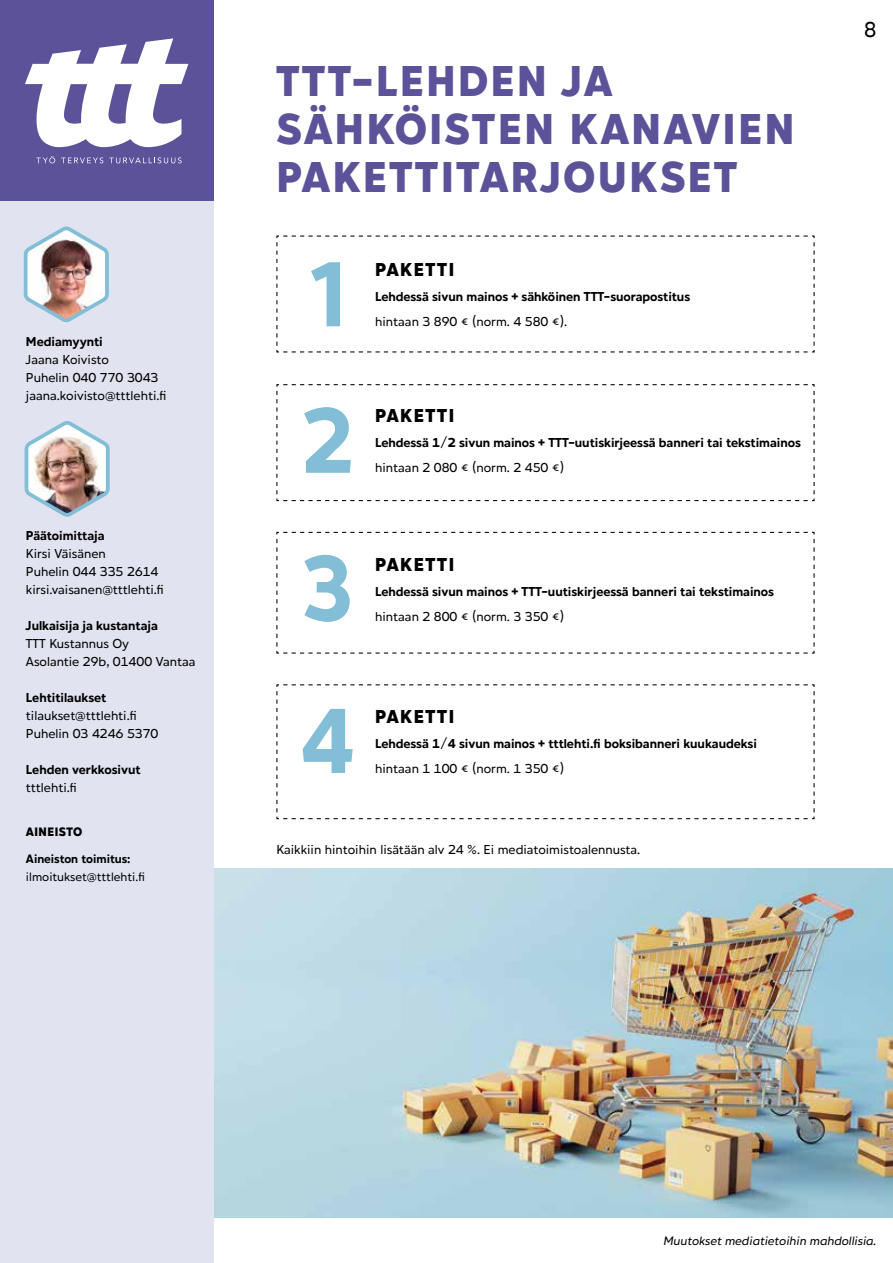
<style>
.page{position:relative;width:893px;height:1263px;background:#fff}
.page>*{position:absolute;margin:0;border:0;box-sizing:border-box;transform-origin:0 0}
.t1{font:700 96px/148.8px "Hartwell";color:#82bed5;text-align:justify}
.t2{font:900 45px/48px "Hartwell";letter-spacing:.06em;color:#5b5299}
.t3{font:500 22.5px "Hartwell";color:#000}
.t4{font:900 19.5px "Hartwell";letter-spacing:.075em;color:#000}
.t5{font:500 13.5px/18px "Hartwell";color:#000}
.t6{font:700 13.5px "Hartwell";color:#000}
.t7{font:italic 500 12.75px "Hartwell";color:#000}
.t8{font:500 12.75px "Hartwell";color:#000}
.t9{font:700 12.75px "Hartwell";color:#000}
.t10{font:900 12.75px "Hartwell";letter-spacing:.04em;color:#000}
</style>
<div class="page">
<img style="left:213px;top:868px;width:680px;height:349px">
<div style="left:0;top:0;width:213px;height:202px;background:#5b5299"></div>
<svg style="left:25px;top:38px;width:163px;height:109px"></svg>
<svg style="left:36px;top:156px;width:19px;height:7px"></svg>
<svg style="left:61px;top:157px;width:42px;height:6px"></svg>
<svg style="left:109px;top:157px;width:73px;height:6px"></svg>
<svg style="left:276px;top:235px;width:539px;height:118px"></svg>
<svg style="left:276px;top:384px;width:539px;height:118px"></svg>
<svg style="left:276px;top:531px;width:539px;height:123px"></svg>
<svg style="left:276px;top:684px;width:539px;height:136px"></svg>
<div style="left:0;top:202px;width:213px;height:1061px;background:#e2e3f0"></div>
<img style="left:23px;top:226px;width:86px;height:97px">
<img style="left:24px;top:421px;width:86px;height:96px">
<p class="t6" style="left:26px;top:333px;width:78px">Mediamyynti</p>
<p class="t5" style="left:26px;top:351px;width:142px">Jaana Koivisto<br>Puhelin 040 770 3043 jaana.koivisto@tttlehti.fi</p>
<p class="t6" style="left:26px;top:527px;width:80px">Päätoimittaja</p>
<p class="t5" style="left:26px;top:545px;width:139px">Kirsi Väisänen<br>Puhelin 044 335 2614 kirsi.vaisanen@tttlehti.fi</p>
<p class="t6" style="left:26px;top:617px;width:133px">Julkaisija ja kustantaja</p>
<p class="t5" style="left:26px;top:635px;width:171px">TTT Kustannus Oy<br>Asolantie 29b, 01400 Vantaa</p>
<p class="t6" style="left:26px;top:689px;width:82px">Lehtitilaukset</p>
<p class="t5" style="left:26px;top:707px;width:134px">tilaukset@tttlehti.fi<br>Puhelin 03 4246 5370</p>
<p class="t6" style="left:26px;top:761px;width:116px">Lehden verkkosivut</p>
<p class="t5" style="left:26px;top:779px;width:52px">tttlehti.fi</p>
<p class="t10" style="left:26px;top:825px;width:58px">AINEISTO</p>
<p class="t9" style="left:26px;top:851px;width:106px">Aineiston toimitus:</p>
<p class="t8" style="left:26px;top:869px;width:121px">ilmoitukset@tttlehti.fi</p>
<h2 class="t2" style="left:276px;top:61px;width:519px">TTT-LEHDEN JA<br>SÄHKÖISTEN KANAVIEN<br>PAKETTITARJOUKSET</h2>
<h1 class="t1" style="left:301px;top:229px;width:55px">1<br>2<br>3<br>4</h1>
<h3 class="t4" style="left:375px;top:258px;width:81px">PAKETTI</h3>
<p class="t6" style="left:375px;top:288px;width:317px">Lehdessä sivun mainos + sähköinen TTT-suorapostitus</p>
<p class="t5" style="left:375px;top:313px;width:193px">hintaan 3 890 € (norm. 4 580 €).</p>
<h3 class="t4" style="left:375px;top:405px;width:81px">PAKETTI</h3>
<p class="t6" style="left:375px;top:435px;width:427px">Lehdessä 1/2 sivun mainos + TTT-uutiskirjeessä banneri tai tekstimainos</p>
<p class="t5" style="left:375px;top:460px;width:190px">hintaan 2 080 € (norm. 2 450 €)</p>
<h3 class="t4" style="left:375px;top:553px;width:81px">PAKETTI</h3>
<p class="t6" style="left:375px;top:583px;width:400px">Lehdessä sivun mainos + TTT-uutiskirjeessä banneri tai tekstimainos</p>
<p class="t5" style="left:375px;top:608px;width:190px">hintaan 2 800 € (norm. 3 350 €)</p>
<h3 class="t4" style="left:375px;top:705px;width:81px">PAKETTI</h3>
<p class="t6" style="left:375px;top:736px;width:383px">Lehdessä 1/4 sivun mainos + tttlehti.fi boksibanneri kuukaudeksi</p>
<p class="t5" style="left:375px;top:761px;width:190px">hintaan 1 100 € (norm. 1 350 €)</p>
<p class="t5" style="left:276px;top:841px;width:365px">Kaikkiin hintoihin lisätään alv 24 %. Ei mediatoimistoalennusta.</p>
<h3 class="t3" style="left:864px;top:16px;width:14px">8</h3>
<p class="t7" style="left:663px;top:1233px;width:215px">Muutokset mediatietoihin mahdollisia.</p>
</div>
